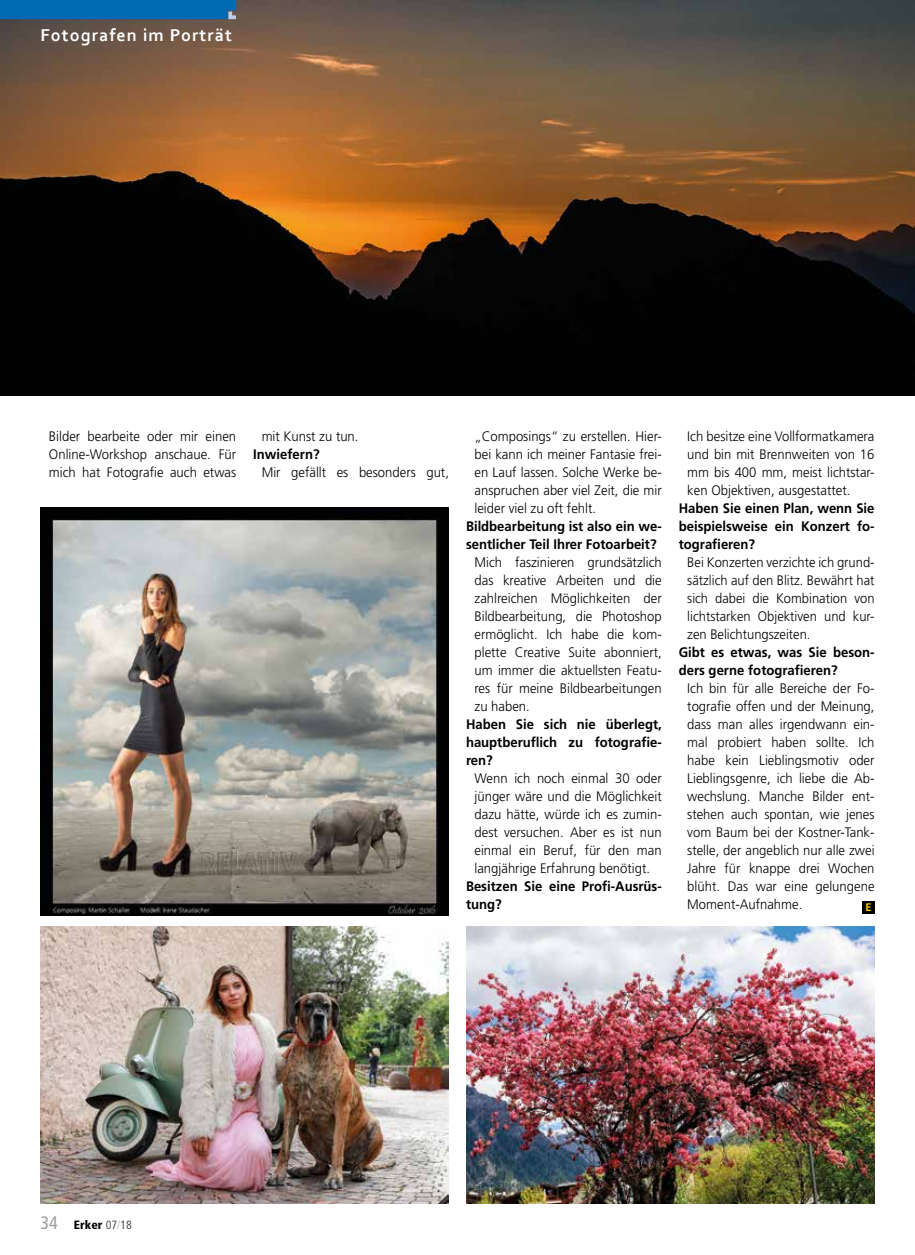
<style>
.page{position:relative;width:915px;height:1255px;background:#fff}
.page>*{position:absolute;margin:0;border:0;box-sizing:border-box;transform-origin:0 0}
.t1{font:700 18px "Corbel";letter-spacing:.06em;color:#fff}
.t2{font:300 13.8px/18px "Frutiger LT Std";color:#000;text-align:justify;scale:.95 1}
.t3{font:700 13.8px/18px "Frutiger LT Std";color:#000;scale:.95 1}
.t4{font:300 13.8px/18px "Frutiger LT Std";color:#000;text-align:justify;scale:.94 1}
.t5{font:900 condensed 12px "Frutiger LT Std";color:#000}
.t6{font:700 10.95px "Frutiger LT Std";color:#ffd500}
.s1{font-weight:400;font-size:18px;color:#9d9d9c}
.s2{font-weight:400;color:#575756}
.s3{font-weight:400;color:#c6c6c6}
</style>
<div class="page">
<img style="left:0;top:0;width:914px;height:395px">
<div style="left:0;top:0;width:236px;height:19px;background:#0069b4"></div>
<div style="left:861px;top:900px;width:13px;height:13px;background:#000"></div>
<img style="left:466px;top:926px;width:408px;height:277px">
<img style="left:40px;top:926px;width:409px;height:277px">
<img style="left:40px;top:508px;width:408px;height:407px">
<h1 class="t1" style="left:40px;top:24px;width:193px">Fotografen im Porträt</h1>
<p class="t2" style="left:49px;top:427px;width:198px">Bilder bearbeite oder mir einen Online-Workshop anschaue. Für mich hat Fotografie auch etwas</p>
<p class="t2" style="left:261px;top:427px;width:103px">mit Kunst zu tun.</p>
<p class="t3" style="left:253px;top:445px;width:71px">Inwiefern?</p>
<p class="t2" style="left:261px;top:463px;width:198px">Mir gefällt es besonders gut,</p>
<p class="t2" style="left:474px;top:427px;width:198px">„Composings“ zu erstellen. Hier&shy;bei kann ich meiner Fantasie frei&shy;en Lauf lassen. Solche Werke be&shy;anspruchen aber viel Zeit, die mir leider viel zu oft fehlt.</p>
<p class="t3" style="left:466px;top:517px;width:207px">Bildbearbeitung ist also ein we&shy;sentlicher Teil Ihrer Fotoarbeit?</p>
<p class="t2" style="left:474px;top:553px;width:198px">Mich faszinieren grundsätzlich das kreative Arbeiten und die zahlreichen Möglichkeiten der Bildbearbeitung, die Photoshop ermöglicht. Ich habe die kom&shy;plette Creative Suite abonniert, um immer die aktuellsten Featu&shy;res für meine Bildbearbeitungen zu haben.</p>
<p class="t3" style="left:466px;top:715px;width:207px;text-align:justify">Haben Sie sich nie überlegt, hauptberuflich zu fotografie&shy;ren?</p>
<p class="t2" style="left:474px;top:769px;width:198px">Wenn ich noch einmal 30 oder jünger wäre und die Möglichkeit dazu hätte, würde ich es zumin&shy;dest versuchen. Aber es ist nun einmal ein Beruf, für den man langjährige Erfahrung benötigt.</p>
<p class="t3" style="left:466px;top:877px;width:207px">Besitzen Sie eine Profi-Ausrüs&shy;tung?</p>
<p class="t2" style="left:687px;top:427px;width:198px">Ich besitze eine Vollformatkamera und bin mit Brennweiten von 16 mm bis 400 mm, meist lichtstar&shy;ken Objektiven, ausgestattet.</p>
<p class="t3" style="left:678px;top:499px;width:207px;text-align:justify">Haben Sie einen Plan, wenn Sie beispielsweise ein Konzert fo&shy;tografieren?</p>
<p class="t4" style="left:687px;top:553px;width:201px">Bei Konzerten verzichte ich grund&shy;sätzlich auf den Blitz. Bewährt hat sich dabei die Kombination von lichtstarken Objektiven und kur&shy;zen Belichtungszeiten.</p>
<p class="t3" style="left:678px;top:643px;width:207px">Gibt es etwas, was Sie beson&shy;ders gerne fotografieren?</p>
<p class="t2" style="left:687px;top:679px;width:198px">Ich bin für alle Bereiche der Fo&shy;tografie offen und der Meinung, dass man alles irgendwann ein&shy;mal probiert haben sollte. Ich habe kein Lieblingsmotiv oder Lieblingsgenre, ich liebe die Ab&shy;wechslung. Manche Bilder ent&shy;stehen auch spontan, wie jenes vom Baum bei der Kostner-Tank&shy;stelle, der angeblich nur alle zwei Jahre für knappe drei Wochen blüht. Das war eine gelungene Moment-Aufnahme.</p>
<p class="t6" style="left:865px;top:900px;width:8px">E</p>
<p class="t5" style="left:40px;top:1217px;width:93px"><span class="s1">34</span> Erker <span class="s2">07</span><span class="s3">/</span><span class="s2">18</span></p>
</div>
